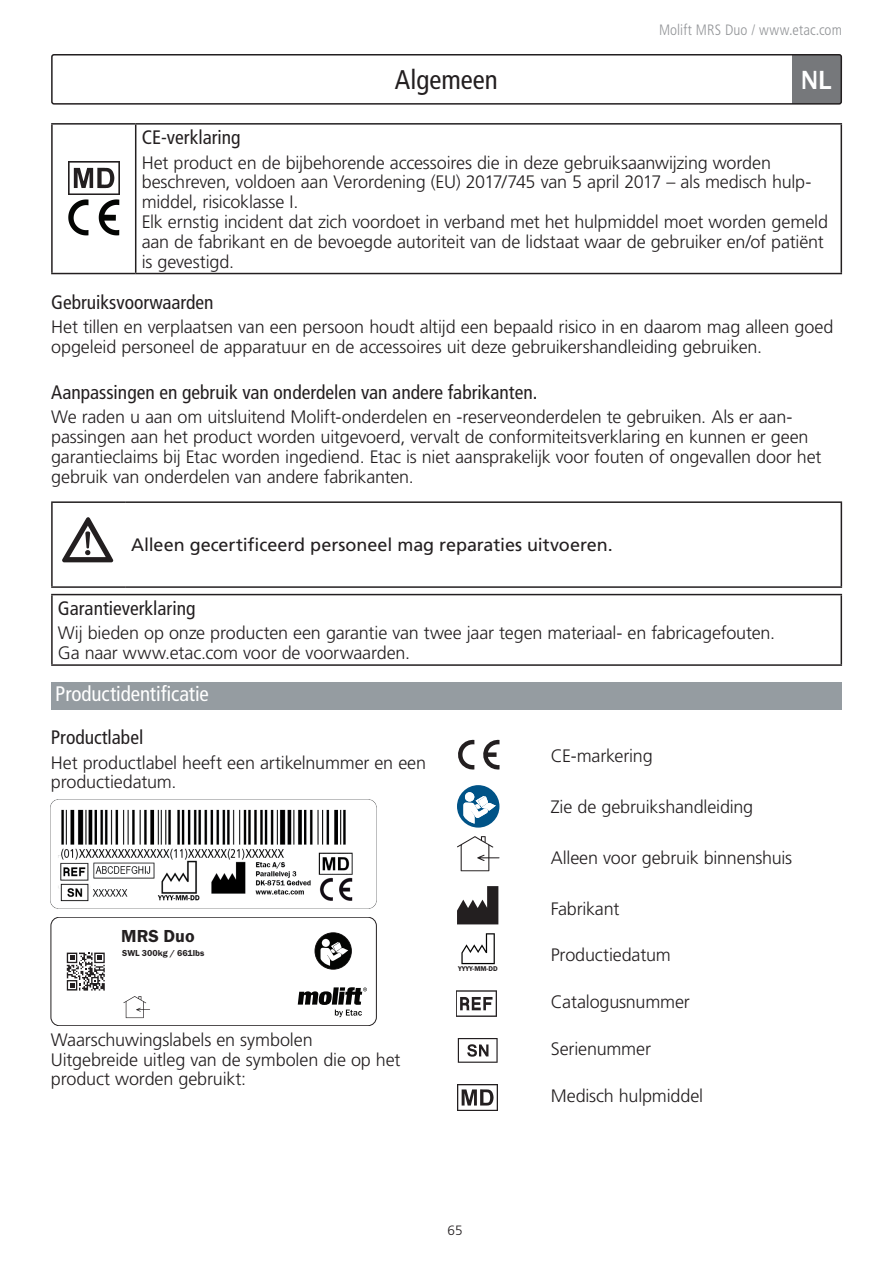
<style>
.page{position:relative;width:893px;height:1263px;background:#fff}
.page>*{position:absolute;margin:0;border:0;box-sizing:border-box;transform-origin:0 0}
.Chapter_header{font:condensed 27px "Frutiger LT Pro";color:#231f20}
.t1{font:500 27px "Franklin Gothic";color:#fff}
.Paragraph_header_-_on_grey_ruler{font:condensed 21px "Frutiger LT Pro";letter-spacing:-.005em;color:#fff}
.Header_2{font:condensed 19.5px "Frutiger LT Pro";color:#231f20}
.Body_text{font:300 18px/19.8px "Frutiger LT Std";letter-spacing:-.01em;color:#231f20}
.Advarsler{font:18px "Frutiger LT Pro";letter-spacing:-.005em;color:#231f20}
.t2{font:600 18px "Franklin Gothic";color:#231f20}
.t3{font:300 condensed 15px "Frutiger LT Pro";letter-spacing:.005em;color:#939598}
.t4{font:300 13.5px "Frutiger LT Pro";color:#231f20}
.t5{font:600 9px "Franklin Gothic";color:#231f20}
.t6{font:600 7.05px "Franklin Gothic";color:#231f20}
</style>
<div class="page">
<div style="left:792px;top:55px;width:49px;height:49px;background:#76787b"></div>
<img style="left:51px;top:800px;width:326px;height:109px">
<div style="left:51px;top:917px;width:325px;height:109px;border:1px solid #231f20;border-radius:9px"></div>
<svg style="left:123px;top:996px;width:27px;height:22px"></svg>
<svg style="left:298px;top:987px;width:69px;height:30px"></svg>
<svg style="left:315px;top:933px;width:36px;height:36px"></svg>
<svg style="left:66px;top:952px;width:39px;height:39px"></svg>
<svg style="left:483px;top:739px;width:16px;height:31px"></svg>
<svg style="left:458px;top:739px;width:16px;height:31px"></svg>
<svg style="left:457px;top:785px;width:42px;height:43px"></svg>
<svg style="left:457px;top:836px;width:42px;height:35px"></svg>
<svg style="left:457px;top:886px;width:41px;height:38px"></svg>
<svg style="left:461px;top:933px;width:34px;height:31px"></svg>
<img style="left:457px;top:990px;width:40px;height:27px">
<svg style="left:458px;top:1038px;width:40px;height:25px"></svg>
<img style="left:458px;top:1084px;width:40px;height:26px">
<div style="left:51px;top:682px;width:791px;height:27px;background:#959ca1"></div>
<div style="left:51px;top:54px;width:791px;height:51px;border:2px solid #231f20;border-radius:2px"></div>
<hr style="left:51px;top:123px;width:85px;height:2px;background:#231f20">
<hr style="left:51px;top:125px;width:2px;height:148px;background:#231f20">
<hr style="left:136px;top:123px;width:706px;height:2px;background:#231f20">
<hr style="left:135px;top:125px;width:1px;height:148px;background:#231f20">
<hr style="left:840px;top:125px;width:2px;height:148px;background:#231f20">
<hr style="left:51px;top:273px;width:85px;height:1px;background:#231f20">
<hr style="left:136px;top:273px;width:706px;height:1px;background:#231f20">
<svg style="left:68px;top:199px;width:20px;height:36px"></svg>
<svg style="left:99px;top:199px;width:20px;height:36px"></svg>
<img style="left:69px;top:162px;width:50px;height:33px">
<hr style="left:51px;top:501px;width:74px;height:2px;background:#231f20">
<hr style="left:51px;top:503px;width:2px;height:83px;background:#231f20">
<hr style="left:125px;top:501px;width:717px;height:2px;background:#231f20">
<hr style="left:841px;top:503px;width:1px;height:83px;background:#231f20">
<hr style="left:51px;top:586px;width:74px;height:2px;background:#231f20">
<hr style="left:125px;top:586px;width:717px;height:2px;background:#231f20">
<svg style="left:62px;top:517px;width:51px;height:45px"></svg>
<hr style="left:51px;top:594px;width:791px;height:1px;background:#231f20">
<hr style="left:51px;top:595px;width:2px;height:69px;background:#231f20">
<hr style="left:840px;top:595px;width:2px;height:69px;background:#231f20">
<hr style="left:51px;top:664px;width:791px;height:2px;background:#231f20">
<p class="Chapter_header" style="left:395px;top:63px;width:104px">Algemeen</p>
<p class="t3" style="left:659px;top:22px;width:184px">Molift MRS Duo / www.etac.com</p>
<h1 class="t1" style="left:801px;top:63px;width:33px">NL</h1>
<p class="Header_2" style="left:142px;top:126px;width:100px">CE-verklaring</p>
<p class="Body_text" style="left:142px;top:153px;width:671px">Het product en de bijbehorende accessoires die in deze gebruiksaanwijzing worden beschreven, voldoen aan Verordening (EU) 2017/745 van 5 april 2017 – als medisch hulp&shy;middel, risicoklasse I.</p>
<p class="Body_text" style="left:142px;top:212px;width:688px">Elk ernstig incident dat zich voordoet in verband met het hulpmiddel moet worden gemeld aan de fabrikant en de bevoegde autoriteit van de lidstaat waar de gebruiker en/of patiënt is gevestigd.</p>
<p class="Header_2" style="left:51px;top:291px;width:164px">Gebruiksvoorwaarden</p>
<p class="Body_text" style="left:51px;top:317px;width:784px">Het tillen en verplaatsen van een persoon houdt altijd een bepaald risico in en daarom mag alleen goed opgeleid personeel de apparatuur en de accessoires uit deze gebruikershandleiding gebruiken.</p>
<p class="Header_2" style="left:51px;top:381px;width:488px">Aanpassingen en gebruik van onderdelen van andere fabrikanten.</p>
<p class="Body_text" style="left:51px;top:407px;width:772px">We raden u aan om uitsluitend Molift-onderdelen en -reserveonderdelen te gebruiken. Als er aan&shy;passingen aan het product worden uitgevoerd, vervalt de conformiteitsverklaring en kunnen er geen garantieclaims bij Etac worden ingediend. Etac is niet aansprakelijk voor fouten of ongevallen door het gebruik van onderdelen van andere fabrikanten.</p>
<p class="Advarsler" style="left:131px;top:534px;width:483px">Alleen gecertificeerd personeel mag reparaties uitvoeren.</p>
<p class="Header_2" style="left:58px;top:597px;width:139px">Garantieverklaring</p>
<p class="Body_text" style="left:58px;top:623px;width:719px">Wij bieden op onze producten een garantie van twee jaar tegen materiaal- en fabricagefouten.</p>
<p class="Body_text" style="left:58px;top:643px;width:354px">Ga naar www.etac.com voor de voorwaarden.</p>
<p class="Paragraph_header_-_on_grey_ruler" style="left:55px;top:682px;width:155px">Productidentificatie</p>
<p class="Header_2" style="left:51px;top:726px;width:94px">Productlabel</p>
<p class="Body_text" style="left:51px;top:753px;width:377px">Het productlabel heeft een artikelnummer en een productiedatum.</p>
<p class="t2" style="left:121px;top:924px;width:75px">MRS Duo</p>
<p class="t5" style="left:122px;top:947px;width:84px">SWL 300kg / 661lbs</p>
<p class="Body_text" style="left:51px;top:1030px;width:263px">Waarschuwingslabels en symbolen</p>
<p class="Body_text" style="left:51px;top:1050px;width:351px">Uitgebreide uitleg van de symbolen die op het product worden gebruikt:</p>
<p class="t6" style="left:458px;top:964px;width:41px">YYYY-MM-DD</p>
<p class="t4" style="left:447px;top:1222px;width:17px">65</p>
<p class="Body_text" style="left:551px;top:746px;width:103px">CE-markering</p>
<p class="Body_text" style="left:551px;top:797px;width:204px">Zie de gebruikshandleiding</p>
<p class="Body_text" style="left:551px;top:848px;width:243px">Alleen voor gebruik binnenshuis</p>
<p class="Body_text" style="left:551px;top:899px;width:70px">Fabrikant</p>
<p class="Body_text" style="left:551px;top:945px;width:122px">Productiedatum</p>
<p class="Body_text" style="left:551px;top:992px;width:141px">Catalogusnummer</p>
<p class="Body_text" style="left:551px;top:1039px;width:102px">Serienummer</p>
<p class="Body_text" style="left:551px;top:1086px;width:154px">Medisch hulpmiddel</p>
</div>
